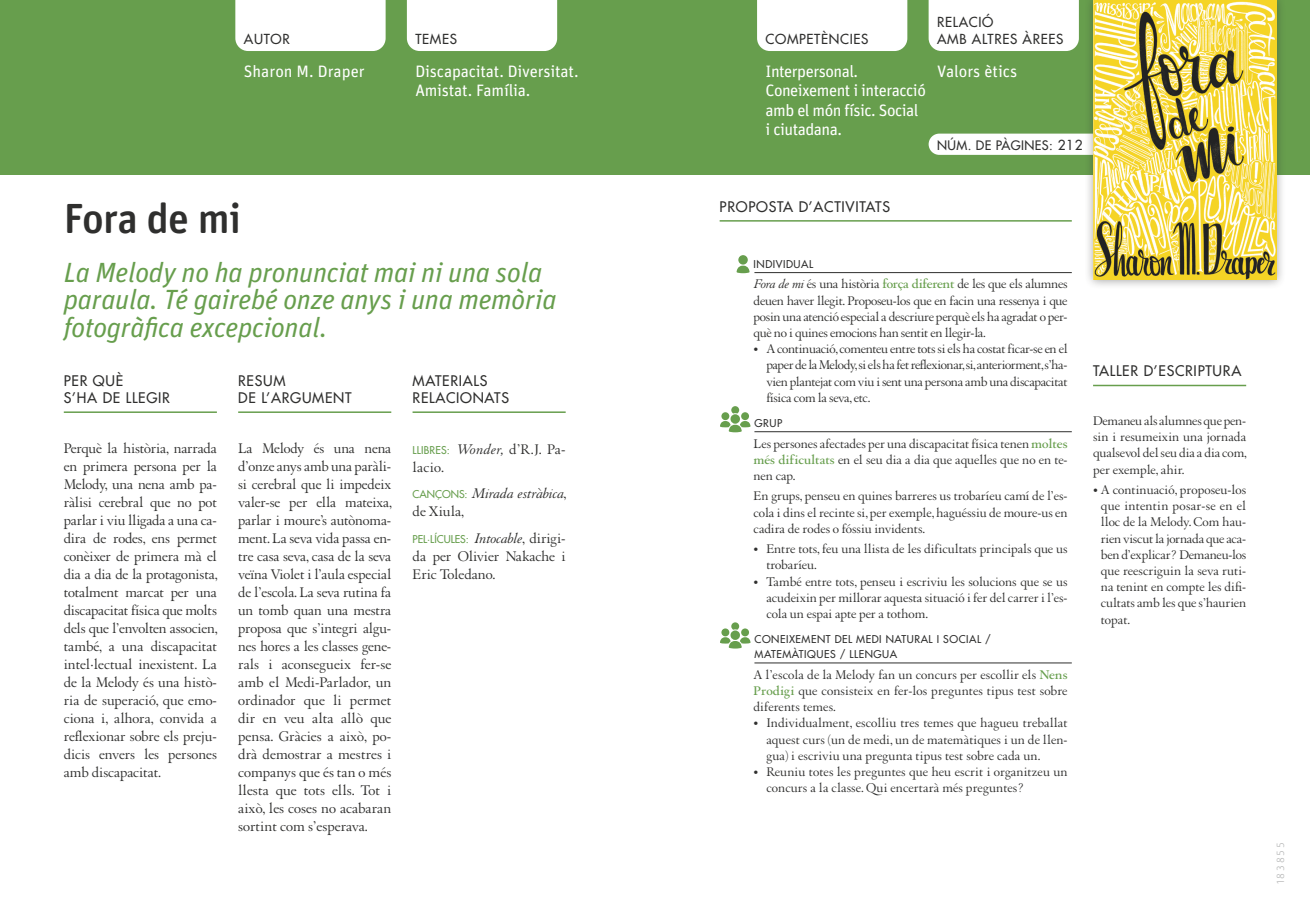
<style>
.page{position:relative;width:1310px;height:910px;background:#fff}
.page>*{position:absolute;margin:0;border:0;box-sizing:border-box;transform-origin:0 0}
.t1{font:500 42px "Unit Rounded Pro";letter-spacing:-.02em;color:#2f2f2e}
.t2{font:italic 27.75px/27.5px "Unit Pro";letter-spacing:-.01em;color:#679e4d}
.t3{font:16.5px/19.5px "Unit Pro";letter-spacing:-.03em;color:#fff}
.t4{font:16.5px/19.5px "Unit Pro";letter-spacing:-.01em;color:#fff}
.t5{font:16.5px "Unit Pro";color:#fff}
.t6{font:15px/18px "Augereau";color:#2f2f2e;text-align:justify}
.t7{font:italic 15px/18px "Augereau";color:#2f2f2e}
.t8{font:500 14.25px/17.1px "Futura Std";letter-spacing:.05em;color:#2f2f2e}
.t9{font:13.5px/16.2px "Augereau";color:#2f2f2e;text-align:justify}
.t10{font:500 13.5px/16.2px "Futura Std";letter-spacing:.05em;color:#2f2f2e}
.t11{font:500 12.75px "Futura Std";letter-spacing:.03em;color:#2f2f2e}
.t12{font:500 10.5px/15px "Futura Std";letter-spacing:.05em;color:#2f2f2e}
.t13{font:500 10.5px "Futura Std";color:#679e4d}
.t14{font:300 10.5px "Unit Rounded OT";letter-spacing:.19em;color:#b1b2b2}
.s1{font-size:13.5px}
.s2{font-family:"Futura Std";font-weight:500;font-size:10.5px;color:#679e4d}
.s3{font-style:italic}
.s4{font-family:"Futura Std";font-weight:500;font-style:normal;font-size:10.5px;color:#679e4d}
.s5{font-style:normal}
.s6{font-family:"Augereau";font-weight:400;font-style:italic;font-size:15px;color:#2f2f2e}
.s7{font-family:"Augereau";font-weight:400;font-size:15px;color:#2f2f2e}
.s8{font-weight:700;color:#679e4d}
</style>
<div class="page">
<div style="left:0;top:0;width:1310px;height:174px;background:#679e4d"></div>
<div style="left:235px;top:0;width:151px;height:51px;background:#fff"></div>
<div style="left:407px;top:0;width:150px;height:51px;background:#fff"></div>
<div style="left:757px;top:0;width:150px;height:51px;background:#fff"></div>
<hr style="left:64px;top:411px;width:153px;height:2px;background:#679e4d">
<hr style="left:412px;top:411px;width:154px;height:2px;background:#679e4d">
<hr style="left:238px;top:411px;width:153px;height:2px;background:#679e4d">
<hr style="left:1093px;top:385px;width:153px;height:1px;background:#679e4d">
<hr style="left:719px;top:220px;width:352px;height:2px;background:#679e4d">
<hr style="left:754px;top:272px;width:317px;height:1px;background:#2f2f2e">
<hr style="left:754px;top:431px;width:317px;height:1px;background:#2f2f2e">
<hr style="left:754px;top:663px;width:317px;height:1px;background:#2f2f2e">
<svg style="left:736px;top:255px;width:13px;height:18px"></svg>
<svg style="left:720px;top:406px;width:30px;height:26px"></svg>
<svg style="left:720px;top:622px;width:30px;height:27px"></svg>
<div style="left:928px;top:134px;width:156px;height:21px;background:#fff"></div>
<div style="left:1084px;top:0;width:201px;height:289px;background:#2f2f2e;opacity:.45"></div>
<img style="left:1094px;top:1px;width:182px;height:279px">
<div style="left:928px;top:0;width:151px;height:51px;background:#fff"></div>
<p class="t10" style="left:244px;top:31px;width:47px">AUTOR</p>
<p class="t10" style="left:415px;top:31px;width:43px">TEMES</p>
<p class="t10" style="left:765px;top:31px;width:104px">COMPETÈNCIES</p>
<p class="t5" style="left:244px;top:60px;width:122px">Sharon M. Draper</p>
<p class="t4" style="left:415px;top:61px;width:165px">Discapacitat. Diversitat.<br>Amistat. Família.</p>
<p class="t3" style="left:765px;top:61px;width:162px">Interpersonal.<br>Coneixement i interacció amb el món físic. Social i ciutadana.</p>
<p class="t10" style="left:937px;top:14px;width:128px">RELACIÓ<br>AMB ALTRES ÀREES</p>
<p class="t5" style="left:937px;top:60px;width:82px">Valors ètics</p>
<p class="t11" style="left:937px;top:137px;width:147px">NÚM. DE PÀGINES: <span class="s1">212</span></p>
<h1 class="t1" style="left:64px;top:189px;width:179px">Fora de mi</h1>
<h2 class="t2" style="left:64px;top:257px;width:494px">La Melody no ha pronunciat mai ni una sola paraula. Té gairebé onze anys i una memòria fotogràfica excepcional.</h2>
<p class="t8" style="left:64px;top:372px;width:108px">PER QUÈ<br>S’HA DE LLEGIR</p>
<p class="t8" style="left:412px;top:372px;width:98px">MATERIALS<br>RELACIONATS</p>
<p class="t8" style="left:238px;top:372px;width:115px">RESUM<br>DE L’ARGUMENT</p>
<p class="t6" style="left:64px;top:439px;width:155px">Perquè la història, narrada en primera persona per la Melody, una nena amb pa&shy;ràlisi cerebral que no pot parlar i viu lligada a una ca&shy;dira de rodes, ens permet conèixer de primera mà el dia a dia de la protagonista, totalment marcat per una discapacitat física que molts dels que l’envolten associen, també, a una discapacitat intel·lectual inexistent. La de la Melody és una histò&shy;ria de superació, que emo&shy;ciona i, alhora, convida a reflexionar sobre els preju&shy;dicis envers les persones amb discapacitat.</p>
<p class="t6" style="left:412px;top:440px;width:155px"><span class="s2">LLIBRES:</span> <span class="s3">Wonder,</span> d’R.J. Pa&shy;lacio.</p>
<p class="t6" style="left:238px;top:439px;width:155px">La Melody és una nena d’onze anys amb una paràli&shy;si cerebral que li impedeix valer-se per ella mateixa, parlar i moure’s autònoma&shy;ment. La seva vida passa en&shy;tre casa seva, casa de la seva veïna Violet i l’aula especial de l’escola. La seva rutina fa un tomb quan una mestra proposa que s’integri algu&shy;nes hores a les classes gene&shy;rals i aconsegueix fer-se amb el Medi-Parlador, un ordinador que li permet dir en veu alta allò que pensa. Gràcies a això, po&shy;drà demostrar a mestres i companys que és tan o més llesta que tots ells. Tot i això, les coses no acabaran sortint com s’esperava.</p>
<p class="t7" style="left:412px;top:484px;width:155px"><span class="s4">CANÇONS:</span> Mirada estràbica<span class="s5">, de Xiula,</span></p>
<p class="t13" style="left:412px;top:532px;width:155px">PEL·LÍCULES: <span class="s6">Intocable</span><span class="s7">, dirigi-</span></p>
<p class="t6" style="left:412px;top:547px;width:155px">da per Olivier Nakache i<br>Eric Toledano.</p>
<p class="t8" style="left:719px;top:198px;width:172px">PROPOSTA D’ACTIVITATS</p>
<p class="t12" style="left:753px;top:257px;width:61px">INDIVIDUAL</p>
<p class="t9" style="left:753px;top:276px;width:315px"><span class="s3">Fora de mi</span> és una història <span class="s8">força diferent</span> de les que els alumnes deuen haver llegit. Proposeu-los que en facin una ressenya i que posin una atenció especial a descriure perquè els ha agradat o per&shy;què no i quines emocions han sentit en llegir-la.</p>
<p class="t9" style="left:766px;top:341px;width:303px;text-indent:-13px">• A continuació, comenteu entre tots si els ha costat ficar-se en el paper de la Melody, si els ha fet reflexionar, si, anteriorment, s’ha&shy;vien plantejat com viu i sent una persona amb una discapacitat física com la seva, etc.</p>
<p class="t12" style="left:754px;top:416px;width:29px">GRUP</p>
<p class="t9" style="left:753px;top:435px;width:315px">Les persones afectades per una discapacitat física tenen <span class="s8">moltes més dificultats</span> en el seu dia a dia que aquelles que no en te&shy;nen cap.</p>
<p class="t9" style="left:753px;top:488px;width:315px">En grups, penseu en quines barreres us trobaríeu camí de l’es&shy;cola i dins el recinte si, per exemple, haguéssiu de moure-us en cadira de rodes o fóssiu invidents.</p>
<p class="t9" style="left:766px;top:541px;width:303px;text-indent:-13px">• Entre tots, feu una llista de les dificultats principals que us trobaríeu.</p>
<p class="t9" style="left:766px;top:573px;width:303px;text-indent:-13px">• També entre tots, penseu i escriviu les solucions que se us acudeixin per millorar aquesta situació i fer del carrer i l’es&shy;cola un espai apte per a tothom.</p>
<p class="t12" style="left:754px;top:632px;width:238px">CONEIXEMENT DEL MEDI NATURAL I SOCIAL /<br>MATEMÀTIQUES / LLENGUA</p>
<p class="t9" style="left:753px;top:666px;width:315px">A l’escola de la Melody fan un concurs per escollir els <span class="s8">Nens Prodigi</span> que consisteix en fer-los preguntes tipus test sobre diferents temes.</p>
<p class="t9" style="left:766px;top:715px;width:303px;text-indent:-13px">• Individualment, escolliu tres temes que hagueu treballat aquest curs (un de medi, un de matemàtiques i un de llen&shy;gua) i escriviu una pregunta tipus test sobre cada un.</p>
<p class="t9" style="left:766px;top:763px;width:303px;text-indent:-13px">• Reuniu totes les preguntes que heu escrit i organitzeu un concurs a la classe. Qui encertarà més preguntes?</p>
<p class="t8" style="left:1093px;top:362px;width:150px">TALLER D’ESCRIPTURA</p>
<p class="t9" style="left:1093px;top:413px;width:155px">Demaneu als alumnes que pen&shy;sin i resumeixin una jornada qualsevol del seu dia a dia com, per exemple, ahir.</p>
<p class="t9" style="left:1101px;top:482px;width:147px;text-indent:-8px">• A continuació, proposeu-los que intentin posar-se en el lloc de la Melody. Com hau&shy;rien viscut la jornada que aca&shy;ben d’explicar? Demaneu-los que reescriguin la seva ruti&shy;na tenint en compte les difi&shy;cultats amb les que s’haurien topat.</p>
<p class="t14" style="left:1274px;top:884px;width:44px;rotate:-90deg">183855</p>
</div>
